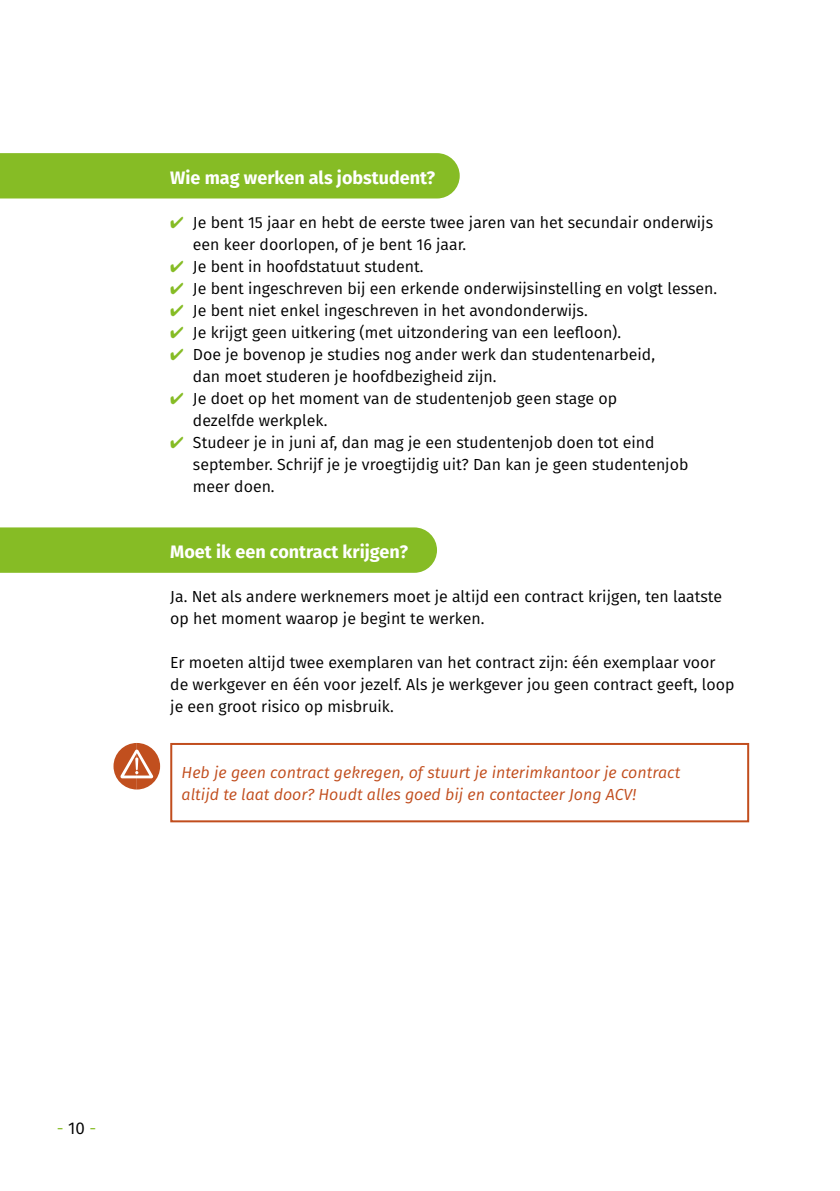
<style>
.page{position:relative;width:840px;height:1191px;background:#fff}
.page>*{position:absolute;margin:0;border:0;box-sizing:border-box;transform-origin:0 0}
.t1{font:700 18px "Fira Sans";color:#fff}
.t2{font:17px "Fira Sans";color:#86bc25}
.t3{font:16px/22px "Fira Sans";color:#000}
.t4{font:italic 16px/22px "Fira Sans";color:#c14d1d}
.s1{color:#86bc25}
.s2{color:#000}
</style>
<div class="page">
<div style="left:0;top:153px;width:459px;height:45px;background:#86bc25"></div>
<div style="left:0;top:527px;width:437px;height:46px;background:#86bc25"></div>
<svg style="left:113px;top:743px;width:47px;height:46px"></svg>
<div style="left:170px;top:743px;width:578px;height:79px;border:2px solid #c14d1d"></div>
<p class="t1" style="left:170px;top:162px;width:266px">Wie mag werken als jobstudent?</p>
<p class="t3" style="left:193px;top:211px;width:521px;text-indent:-23px"><span class="s1">✔</span> Je bent 15 jaar en hebt de eerste twee jaren van het secundair onderwijs een keer doorlopen, of je bent 16 jaar.</p>
<p class="t3" style="left:170px;top:255px;width:255px"><span class="s1">✔</span> Je bent in hoofdstatuut student.</p>
<p class="t3" style="left:170px;top:277px;width:548px"><span class="s1">✔</span> Je bent ingeschreven bij een erkende onderwijsinstelling en volgt lessen.</p>
<p class="t3" style="left:170px;top:299px;width:419px"><span class="s1">✔</span> Je bent niet enkel ingeschreven in het avondonderwijs.</p>
<p class="t3" style="left:170px;top:321px;width:452px"><span class="s1">✔</span> Je krijgt geen uitkering (met uitzondering van een leefloon).</p>
<p class="t3" style="left:193px;top:343px;width:463px;text-indent:-23px"><span class="s1">✔</span> Doe je bovenop je studies nog ander werk dan studentenarbeid, dan moet studeren je hoofdbezigheid zijn.</p>
<p class="t3" style="left:193px;top:387px;width:425px;text-indent:-23px"><span class="s1">✔</span> Je doet op het moment van de studentenjob geen stage op dezelfde werkplek.</p>
<p class="t3" style="left:193px;top:431px;width:496px;text-indent:-23px"><span class="s1">✔</span> Studeer je in juni af, dan mag je een studentenjob doen tot eind september. Schrijf je je vroegtijdig uit? Dan kan je geen studentenjob meer doen.</p>
<p class="t1" style="left:170px;top:536px;width:239px">Moet ik een contract krijgen?</p>
<p class="t3" style="left:170px;top:585px;width:553px">Ja. Net als andere werknemers moet je altijd een contract krijgen, ten laatste op het moment waarop je begint te werken.</p>
<p class="t3" style="left:170px;top:651px;width:565px">Er moeten altijd twee exemplaren van het contract zijn: één exemplaar voor de werkgever en één voor jezelf. Als je werkgever jou geen contract geeft, loop je een groot risico op misbruik.</p>
<p class="t4" style="left:181px;top:761px;width:500px">Heb je geen contract gekregen, of stuurt je interimkantoor je contract altijd te laat door? Houdt alles goed bij en contacteer Jong ACV!</p>
<p class="t2" style="left:57px;top:1115px;width:41px">- <span class="s2">10</span> -</p>
</div>
